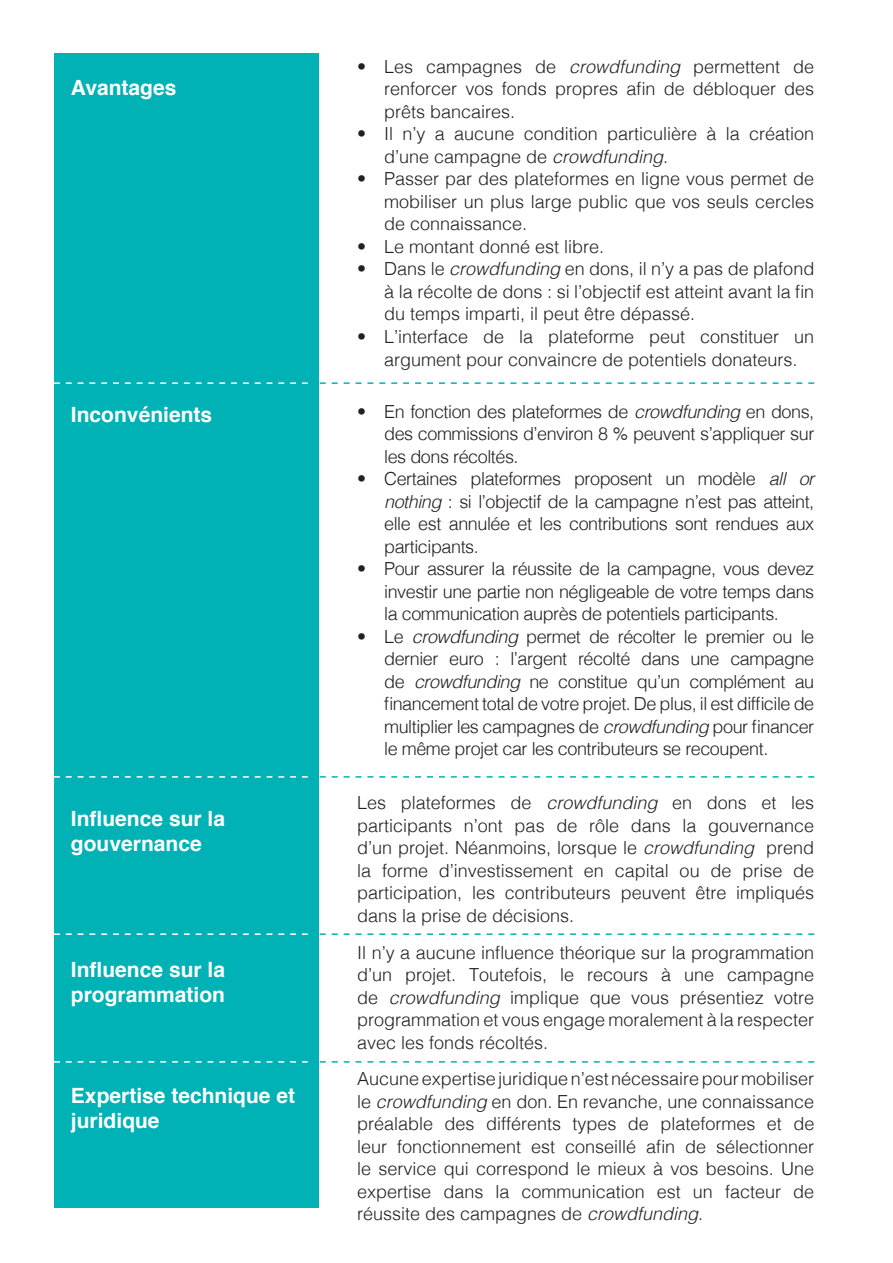
<style>
.page{position:relative;width:893px;height:1263px;background:#fff}
.page>*{position:absolute;margin:0;border:0;box-sizing:border-box;transform-origin:0 0}
.t1{font:36px "Letter Gothic Std";color:#231f20}
.t2{font:700 21px/25.2px "Helvetica";color:#fff}
.t3{font:300 18px/22.5px "Helvetica";color:#231f20;text-align:justify}
.s1{font-style:italic}
</style>
<div class="page">
<div style="left:54px;top:53px;width:264px;height:1155px;background:#00b2b5"></div>
<svg style="left:54px;top:382px;width:760px;height:2px"></svg>
<svg style="left:54px;top:776px;width:760px;height:2px"></svg>
<svg style="left:54px;top:933px;width:760px;height:2px"></svg>
<svg style="left:54px;top:1061px;width:760px;height:2px"></svg>
<p class="t2" style="left:71px;top:75px;width:107px">Avantages</p>
<p class="t2" style="left:71px;top:403px;width:143px">Inconvénients</p>
<p class="t2" style="left:71px;top:806px;width:156px">Influence sur la gouvernance</p>
<p class="t2" style="left:71px;top:957px;width:156px">Influence sur la programmation</p>
<p class="t2" style="left:71px;top:1083px;width:226px">Expertise technique et juridique</p>
<p class="t3" style="left:384px;top:54px;width:432px;text-indent:-27px">• Les campagnes de <span class="s1">crowdfunding</span> permettent de renforcer vos fonds propres afin de débloquer des prêts bancaires.</p>
<p class="t3" style="left:384px;top:122px;width:432px;text-indent:-27px">• Il n’y a aucune condition particulière à la création d’une campagne de <span class="s1">crowdfunding</span>.</p>
<p class="t3" style="left:384px;top:167px;width:432px;text-indent:-27px">• Passer par des plateformes en ligne vous permet de mobiliser un plus large public que vos seuls cercles de connaissance.</p>
<p class="t3" style="left:357px;top:234px;width:249px">• Le montant donné est libre.</p>
<p class="t3" style="left:384px;top:257px;width:432px;text-indent:-27px">• Dans le <span class="s1">crowdfunding</span> en dons, il n’y a pas de plafond à la récolte de dons : si l’objectif est atteint avant la fin du temps imparti, il peut être dépassé.</p>
<p class="t3" style="left:357px;top:324px;width:459px;text-align:center">• L’interface de la plateforme peut constituer un argument pour convaincre de potentiels donateurs.</p>
<p class="t3" style="left:384px;top:399px;width:432px;text-indent:-27px">• En fonction des plateformes de <span class="s1">crowdfunding</span> en dons, des commissions d’environ 8 % peuvent s’appliquer sur les dons récoltés.</p>
<p class="t3" style="left:384px;top:466px;width:432px;text-indent:-27px">• Certaines plateformes proposent un modèle <span class="s1">all or nothing</span> : si l’objectif de la campagne n’est pas atteint, elle est annulée et les contributions sont rendues aux participants.</p>
<p class="t3" style="left:384px;top:556px;width:432px;text-indent:-27px">• Pour assurer la réussite de la campagne, vous devez investir une partie non négligeable de votre temps dans la communication auprès de potentiels participants.</p>
<p class="t3" style="left:384px;top:624px;width:432px;text-indent:-27px">• Le <span class="s1">crowdfunding</span> permet de récolter le premier ou le dernier euro : l’argent récolté dans une campagne de <span class="s1">crowdfunding</span> ne constitue qu’un complément au financement total de votre projet. De plus, il est difficile de multiplier les campagnes de <span class="s1">crowdfunding</span> pour financer le même projet car les contributeurs se recoupent.</p>
<p class="t3" style="left:357px;top:790px;width:459px">Les plateformes de <span class="s1">crowdfunding</span> en dons et les participants n’ont pas de rôle dans la gouvernance d’un projet. Néanmoins, lorsque le <span class="s1">crowdfunding</span> prend la forme d’investissement en capital ou de prise de participation, les contributeurs peuvent être impliqués dans la prise de décisions.</p>
<p class="t3" style="left:357px;top:940px;width:459px">Il n’y a aucune influence théorique sur la programmation d’un projet. Toutefois, le recours à une campagne de <span class="s1">crowdfunding</span> implique que vous présentiez votre programmation et vous engage moralement à la respecter avec les fonds récoltés.</p>
<p class="t3" style="left:357px;top:1066px;width:459px">Aucune expertise juridique n’est nécessaire pour mobiliser le <span class="s1">crowdfunding</span> en don. En revanche, une connaissance préalable des différents types de plateformes et de leur fonctionnement est conseillé afin de sélectionner le service qui correspond le mieux à vos besoins. Une expertise dans la communication est un facteur de réussite des campagnes de <span class="s1">crowdfunding</span>.</p>
<h1 class="t1" style="left:793px;top:1175px;width:45px">21</h1>
</div>
